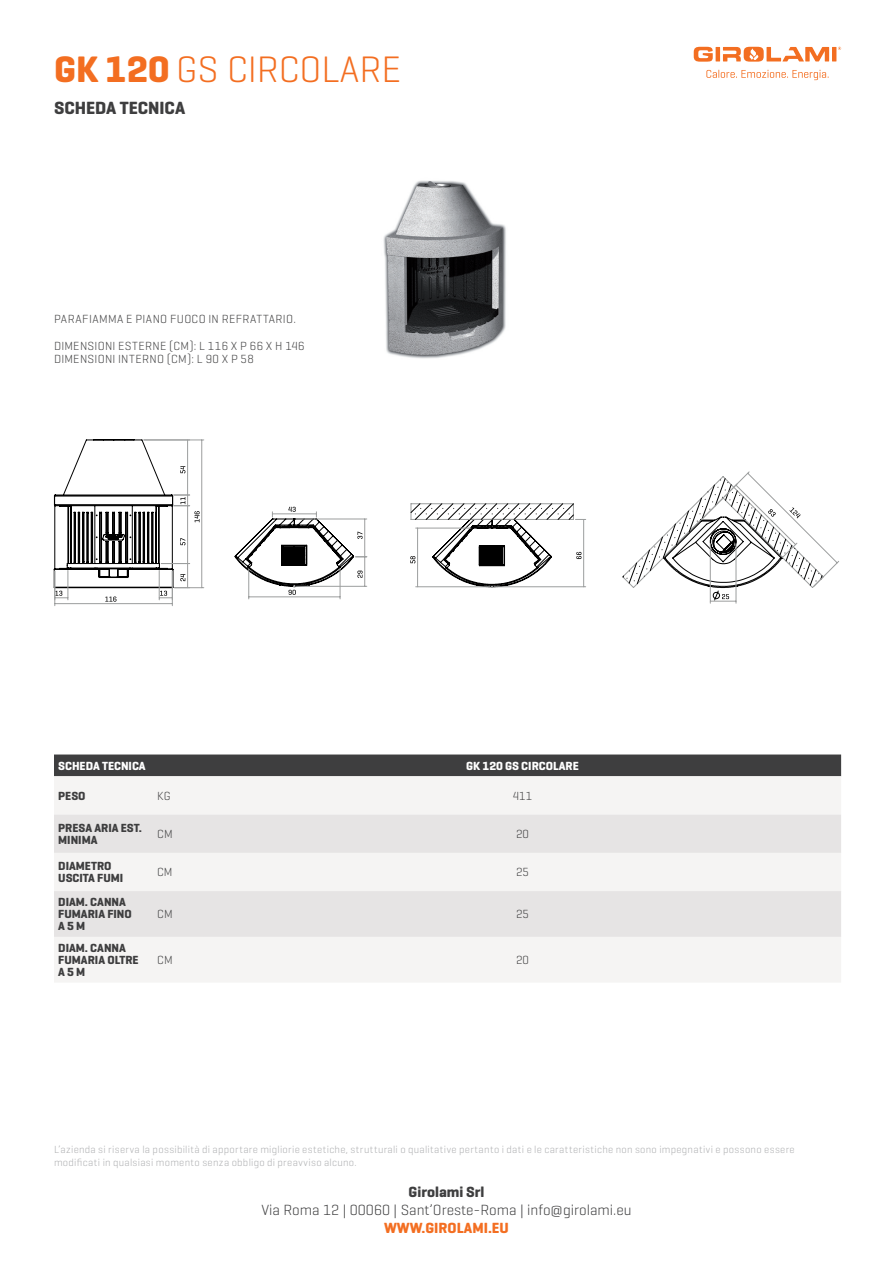
<style>
.page{position:relative;width:893px;height:1263px;background:#fff}
.page>*{position:absolute;margin:0;border:0;box-sizing:border-box;transform-origin:0 0}
.NOME{font:300 37.5px "Geogrotesque";color:#f36e21}
.t1{font:700 18px "Geogrotesque";color:#3e3e3f}
.t2{font:300 15px "Geogrotesque";color:#3e3e3f}
.t3{font:700 15px "Geogrotesque";color:#f36e21}
.t4{font:700 15px "Geogrotesque";color:#3e3e3f}
.Tab_-_Testi{font:300 12px "Geogrotesque";letter-spacing:.025em;color:#3e3e3f}
.Tab_-_Testi-2{font:700 12px/12px "Geogrotesque";color:#3e3e3f}
.Tab_-_intestazion{font:700 12px "Geogrotesque";color:#fff}
.t5{font:300 10.5px/12.6px "Geogrotesque";letter-spacing:.025em;color:#aeafb1}
.s1{font-weight:700}
</style>
<div class="page">
<svg style="left:706px;top:70px;width:123px;height:10px"></svg>
<svg style="left:694px;top:47px;width:147px;height:15px"></svg>
<div style="left:54px;top:754px;width:787px;height:22px;background:#3e3e3f"></div>
<div style="left:54px;top:776px;width:787px;height:206px;background:#f5f4f3"></div>
<svg style="left:54px;top:814px;width:787px;height:123px;fill:#e6e4e4"></svg>
<hr style="left:201px;top:440px;width:1px;height:148px;background:#9c9e9e">
<hr style="left:174px;top:587px;width:30px;height:1px;background:#9c9e9e">
<hr style="left:144px;top:440px;width:60px;height:1px;background:#9c9e9e">
<svg style="left:54px;top:439px;width:146px;height:163px"></svg>
<hr style="left:172px;top:571px;width:1px;height:35px;background:#9c9e9e">
<hr style="left:55px;top:571px;width:1px;height:35px;background:#9c9e9e">
<hr style="left:55px;top:603px;width:117px;height:1px;background:#9c9e9e">
<hr style="left:248px;top:569px;width:1px;height:30px;background:#9c9e9e">
<hr style="left:340px;top:569px;width:1px;height:30px;background:#9c9e9e">
<hr style="left:249px;top:597px;width:91px;height:1px;background:#9c9e9e">
<svg style="left:234px;top:507px;width:133px;height:88px"></svg>
<hr style="left:272px;top:514px;width:44px;height:1px;background:#9c9e9e">
<svg style="left:410px;top:503px;width:176px;height:85px"></svg>
<hr style="left:583px;top:519px;width:1px;height:68px;background:#9c9e9e">
<hr style="left:710px;top:544px;width:1px;height:59px;background:#9c9e9e">
<hr style="left:736px;top:544px;width:1px;height:59px;background:#9c9e9e">
<svg style="left:622px;top:471px;width:217px;height:131px"></svg>
<img style="left:383px;top:180px;width:123px;height:179px">
<p class="NOME" style="left:54px;top:46px;width:349px"><span class="s1">GK 120</span> GS CIRCOLARE</p>
<h2 class="t1" style="left:54px;top:97px;width:133px">SCHEDA TECNICA</h2>
<p class="Tab_-_Testi" style="left:54px;top:311px;width:243px">PARAFIAMMA E PIANO FUOCO IN REFRATTARIO.</p>
<p class="Tab_-_Testi" style="left:54px;top:338px;width:252px">DIMENSIONI ESTERNE (CM): L 116 X P 66 X H 146</p>
<p class="Tab_-_Testi" style="left:54px;top:351px;width:201px">DIMENSIONI INTERNO (CM): L 90 X P 58</p>
<p class="Tab_-_intestazion" style="left:58px;top:758px;width:89px">SCHEDA TECNICA</p>
<p class="Tab_-_intestazion" style="left:466px;top:758px;width:114px">GK 120 GS CIRCOLARE</p>
<p class="Tab_-_Testi-2" style="left:58px;top:790px;width:29px">PESO</p>
<p class="Tab_-_Testi" style="left:157px;top:788px;width:15px">KG</p>
<p class="Tab_-_Testi" style="left:513px;top:788px;width:21px">411</p>
<p class="Tab_-_Testi-2" style="left:58px;top:822px;width:85px">PRESA ARIA EST.<br>MINIMA</p>
<p class="Tab_-_Testi" style="left:157px;top:827px;width:17px">CM</p>
<p class="Tab_-_Testi" style="left:516px;top:827px;width:14px">20</p>
<p class="Tab_-_Testi-2" style="left:58px;top:860px;width:67px">DIAMETRO<br>USCITA FUMI</p>
<p class="Tab_-_Testi" style="left:157px;top:865px;width:17px">CM</p>
<p class="Tab_-_Testi" style="left:516px;top:865px;width:14px">25</p>
<p class="Tab_-_Testi-2" style="left:58px;top:896px;width:75px">DIAM. CANNA<br>FUMARIA FINO<br>A 5 M</p>
<p class="Tab_-_Testi" style="left:157px;top:907px;width:17px">CM</p>
<p class="Tab_-_Testi" style="left:516px;top:907px;width:14px">25</p>
<p class="Tab_-_Testi-2" style="left:58px;top:942px;width:82px">DIAM. CANNA<br>FUMARIA OLTRE<br>A 5 M</p>
<p class="Tab_-_Testi" style="left:157px;top:953px;width:17px">CM</p>
<p class="Tab_-_Testi" style="left:516px;top:953px;width:14px">20</p>
<p class="t5" style="left:54px;top:1143px;width:742px">L’azienda si riserva la possibilità di apportare migliorie estetiche, strutturali o qualitative pertanto i dati e le caratteristiche non sono impegnativi e possono essere modificati in qualsiasi momento senza obbligo di preavviso alcuno.</p>
<h3 class="t4" style="left:409px;top:1182px;width:77px">Girolami Srl</h3>
<h3 class="t2" style="left:261px;top:1200px;width:372px">Via Roma 12 | 00060 | Sant’Oreste-Roma | info@girolami.eu</h3>
<h3 class="t3" style="left:384px;top:1218px;width:126px">WWW.GIROLAMI.EU</h3>
</div>
